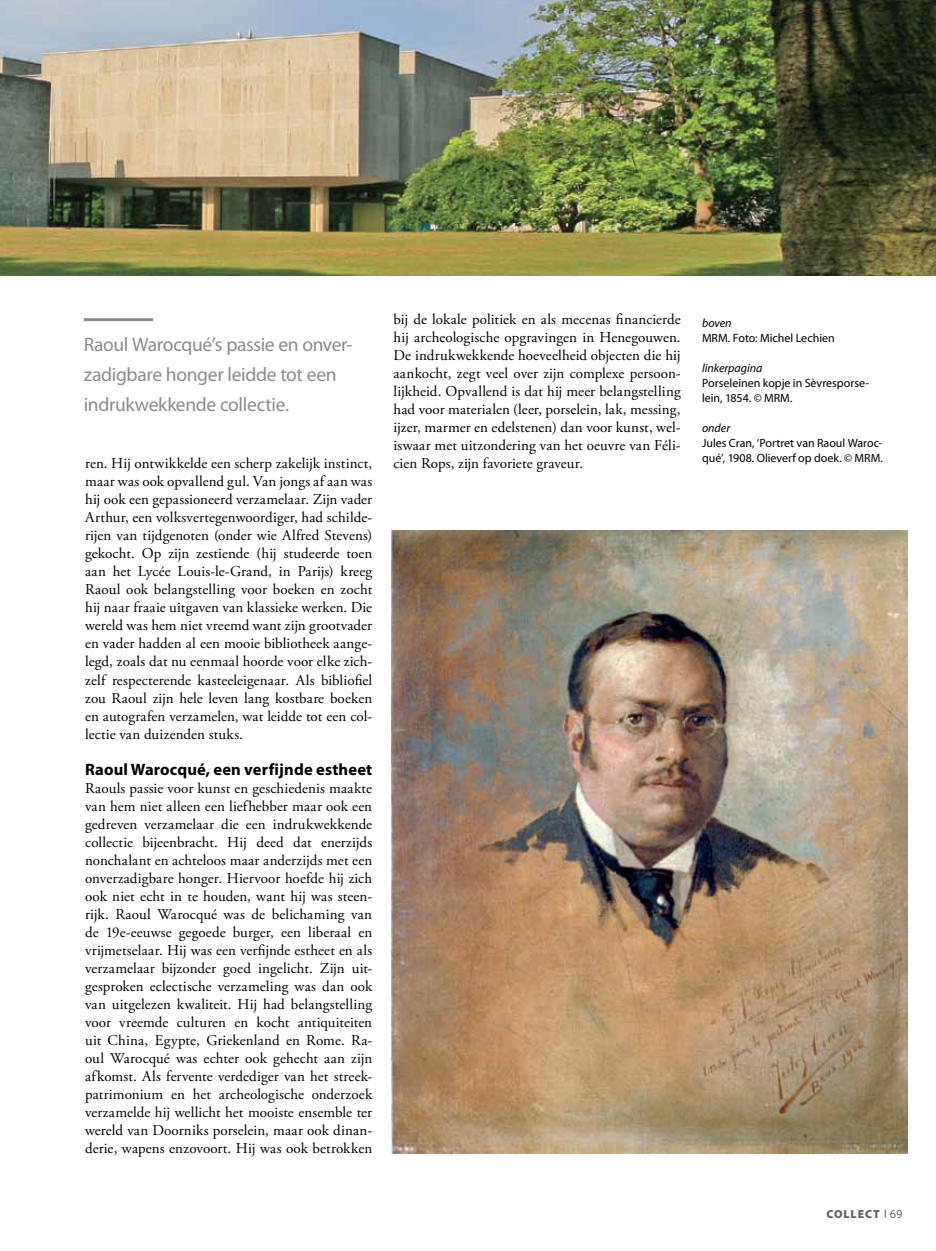
<style>
.page{position:relative;width:936px;height:1251px;background:#fff}
.page>*{position:absolute;margin:0;border:0;box-sizing:border-box;transform-origin:0 0}
.t1{font:19.5px/30px "Myriad Pro";letter-spacing:-.015em;color:#8a8c8e}
.t2{font:700 16.5px "Myriad Pro";letter-spacing:.01em;color:#000}
.t3{font:15px/18px "Adobe Garamond Pro";letter-spacing:.005em;color:#000;text-align:justify}
.t4{font:12px/15px "Myriad Pro";color:#000}
.t5{font:italic 12px "Myriad Pro";letter-spacing:-.005em;color:#000}
.t6{font:900 11.7px "Myriad Pro";letter-spacing:.08em;color:#636466}
.s1{font-weight:300;color:#000}
</style>
<div class="page">
<img style="left:0;top:0;width:935px;height:276px">
<hr style="left:84px;top:318px;width:69px;height:3px;background:#8a8c8e">
<img style="left:391px;top:530px;width:516px;height:622px">
<h1 class="t1" style="left:84px;top:330px;width:270px">Raoul Warocqué’s passie en onver&shy;zadigbare honger leidde tot een indrukwekkende collectie.</h1>
<p class="t3" style="left:85px;top:455px;width:289px">ren. Hij ontwikkelde een scherp zakelijk instinct, maar was ook opvallend gul. Van jongs af aan was hij ook een gepassioneerd verzamelaar. Zijn vader Arthur, een volksvertegenwoordiger, had schilde&shy;rijen van tijdgenoten (onder wie Alfred Stevens) gekocht. Op zijn zestiende (hij studeerde toen aan het Lycée Louis-le-Grand, in Parijs) kreeg Raoul ook belangstelling voor boeken en zocht hij naar fraaie uitgaven van klassieke werken. Die wereld was hem niet vreemd want zijn grootvader en vader hadden al een mooie bibliotheek aange&shy;legd, zoals dat nu eenmaal hoorde voor elke zich&shy;zelf respecterende kasteeleigenaar. Als bibliofiel zou Raoul zijn hele leven lang kostbare boeken en autografen verzamelen, wat leidde tot een col&shy;lectie van duizenden stuks.</p>
<p class="t2" style="left:85px;top:759px;width:289px">Raoul Warocqué, een verfijnde estheet</p>
<p class="t3" style="left:85px;top:779px;width:289px">Raouls passie voor kunst en geschiedenis maakte van hem niet alleen een liefhebber maar ook een gedreven verzamelaar die een indrukwekkende collectie bijeenbracht. Hij deed dat enerzijds nonchalant en achteloos maar anderzijds met een onverzadigbare honger. Hiervoor hoefde hij zich ook niet echt in te houden, want hij was steen&shy;rijk. Raoul Warocqué was de belichaming van de 19e-eeuwse gegoede burger, een liberaal en vrijmetselaar. Hij was een verfijnde estheet en als verzamelaar bijzonder goed ingelicht. Zijn uit&shy;gesproken eclectische verzameling was dan ook van uitgelezen kwaliteit. Hij had belangstelling voor vreemde culturen en kocht antiquiteiten uit China, Egypte, Griekenland en Rome. Ra&shy;oul Warocqué was echter ook gehecht aan zijn afkomst. Als fervente verdediger van het streek&shy;patrimonium en het archeologische onderzoek verzamelde hij wellicht het mooiste ensemble ter wereld van Doorniks porselein, maar ook dinan&shy;derie, wapens enzovoort. Hij was ook betrokken</p>
<p class="t3" style="left:393px;top:311px;width:289px">bij de lokale politiek en als mecenas financierde hij archeologische opgravingen in Henegouwen.<br>De indrukwekkende hoeveelheid objecten die hij aankocht, zegt veel over zijn complexe persoon&shy;lijkheid. Opvallend is dat hij meer belangstelling had voor materialen (leer, porselein, lak, messing, ijzer, marmer en edelstenen) dan voor kunst, wel&shy;iswaar met uitzondering van het oeuvre van Féli&shy;cien Rops, zijn favoriete graveur.</p>
<p class="t5" style="left:702px;top:316px;width:31px">boven</p>
<p class="t4" style="left:702px;top:331px;width:134px">MRM. Foto: Michel Lechien</p>
<p class="t5" style="left:702px;top:361px;width:62px">linkerpagina</p>
<p class="t4" style="left:702px;top:376px;width:169px">Porseleinen kopje in Sèvresporse&shy;lein, 1854. © MRM.</p>
<p class="t5" style="left:702px;top:421px;width:30px">onder</p>
<p class="t4" style="left:702px;top:436px;width:182px">Jules Cran, ‘Portret van Raoul Waroc&shy;qué’, 1908. Olieverf op doek. © MRM.</p>
<p class="t6" style="left:826px;top:1207px;width:77px">COLLECT <span class="s1">l 69</span></p>
</div>
